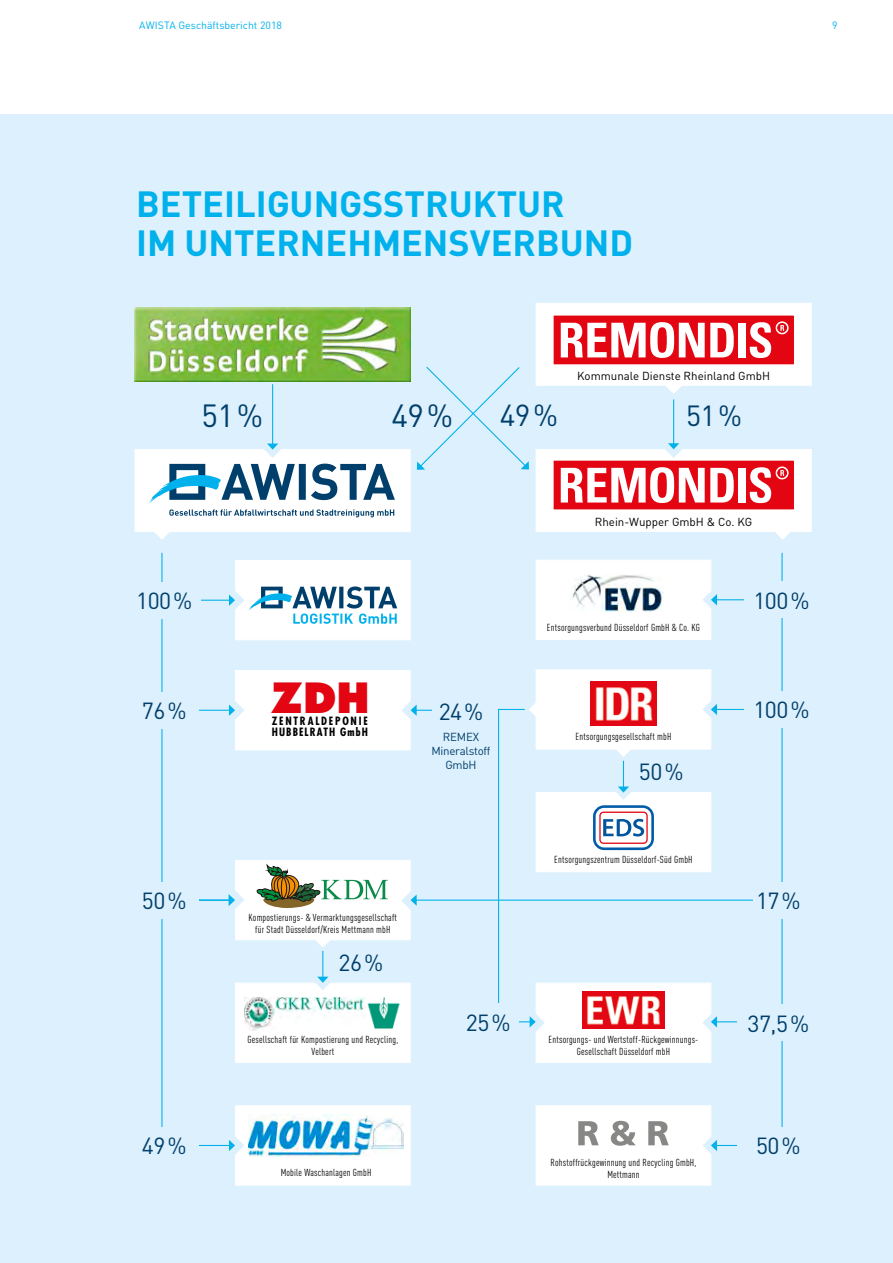
<style>
.page{position:relative;width:893px;height:1263px;background:#fff}
.page>*{position:absolute;margin:0;border:0;box-sizing:border-box;transform-origin:0 0}
.t1{font:800 40.5px "Futura";color:#e30612}
.t2{font:700 36px/39px "DIN Pro";color:#00b1eb}
.t3{font:31.65px "DIN Pro";color:#003f6b}
.t4{font:30px "DIN Pro";color:#003f6b}
.t5{font:28.8px "DIN Pro";color:#003f6b}
.t6{font:23.1px "DIN Pro";letter-spacing:-.02em;color:#003f6b}
.t7{font:11.55px "DIN Pro";color:#000}
.t8{font:11.55px/13.8px "DIN Pro";letter-spacing:-.02em;color:#003f6b;text-align:center}
.t9{font:700 condensed 11.1px/11.2px "Futura";letter-spacing:.16em;color:#000}
.t10{font:10.5px "DIN Pro";color:#00b1eb}
.t11{font:10.05px/12.1px "DIN Cond";letter-spacing:.02em;color:#000;text-align:center}
</style>
<div class="page">
<div style="left:0;top:115px;width:893px;height:1148px;background:#ddf0fd"></div>
<svg style="left:499px;top:887px;width:1px;height:26px"></svg>
<div style="left:536px;top:449px;width:276px;height:83px;background:#fff"></div>
<div style="left:135px;top:449px;width:276px;height:83px;background:#fff"></div>
<div style="left:536px;top:1105px;width:175px;height:80px;background:#fff"></div>
<div style="left:536px;top:983px;width:175px;height:80px;background:#fff"></div>
<hr style="left:716px;top:1021px;width:37px;height:1px;background:#00b1eb">
<svg style="left:703px;top:1009px;width:27px;height:27px"></svg>
<hr style="left:716px;top:1145px;width:37px;height:1px;background:#00b1eb">
<svg style="left:703px;top:1132px;width:27px;height:27px"></svg>
<div style="left:235px;top:983px;width:176px;height:80px;background:#fff"></div>
<div style="left:235px;top:670px;width:176px;height:80px;background:#fff"></div>
<div style="left:235px;top:860px;width:176px;height:80px;background:#fff"></div>
<div style="left:235px;top:560px;width:176px;height:80px;background:#fff"></div>
<svg style="left:519px;top:1009px;width:26px;height:27px"></svg>
<img style="left:135px;top:307px;width:276px;height:74px">
<svg style="left:578px;top:1121px;width:91px;height:25px"></svg>
<img style="left:582px;top:991px;width:82px;height:37px">
<hr style="left:161px;top:553px;width:1px;height:592px;background:#00b1eb">
<hr style="left:781px;top:553px;width:2px;height:592px;background:#00b1eb">
<hr style="left:193px;top:710px;width:37px;height:1px;background:#00b1eb">
<svg style="left:217px;top:696px;width:27px;height:28px"></svg>
<hr style="left:193px;top:899px;width:36px;height:2px;background:#00b1eb">
<svg style="left:217px;top:886px;width:27px;height:27px"></svg>
<hr style="left:193px;top:600px;width:37px;height:1px;background:#00b1eb">
<hr style="left:416px;top:710px;width:44px;height:1px;background:#00b1eb">
<svg style="left:402px;top:696px;width:27px;height:28px"></svg>
<svg style="left:257px;top:865px;width:131px;height:43px"></svg>
<div style="left:554px;top:461px;width:239px;height:48px;background:#e30612"></div>
<div style="left:777px;top:467px;width:11px;height:12px;background:#fdf2f3;border-radius:50%"></div>
<div style="left:776px;top:467px;width:12px;height:12px;border:1px solid #fff;border-radius:50%"></div>
<div style="left:778px;top:468px;width:8px;height:9px;background:#e30612;border-radius:50%"></div>
<div style="left:777px;top:468px;width:10px;height:10px;border:1px solid #e30612;border-radius:50%"></div>
<svg style="left:780px;top:470px;width:4px;height:6px"></svg>
<svg style="left:561px;top:467px;width:173px;height:36px"></svg>
<div style="left:738px;top:468px;width:8px;height:34px;background:#fff"></div>
<svg style="left:749px;top:467px;width:22px;height:36px"></svg>
<div style="left:536px;top:303px;width:276px;height:83px;background:#fff"></div>
<hr style="left:498px;top:709px;width:1px;height:308px;background:#00b1eb">
<img style="left:244px;top:998px;width:121px;height:32px">
<img style="left:367px;top:998px;width:33px;height:32px">
<div style="left:128px;top:582px;width:73px;height:36px;background:#ddf0fd"></div>
<div style="left:130px;top:692px;width:69px;height:37px;background:#ddf0fd"></div>
<div style="left:738px;top:1004px;width:81px;height:37px;background:#ddf0fd"></div>
<div style="left:130px;top:882px;width:69px;height:36px;background:#ddf0fd"></div>
<div style="left:235px;top:1105px;width:176px;height:80px;background:#fff"></div>
<hr style="left:193px;top:1145px;width:37px;height:1px;background:#00b1eb">
<svg style="left:217px;top:1132px;width:27px;height:27px"></svg>
<img style="left:249px;top:1114px;width:154px;height:42px">
<div style="left:130px;top:1127px;width:69px;height:37px;background:#ddf0fd"></div>
<div style="left:738px;top:1127px;width:81px;height:37px;background:#ddf0fd"></div>
<svg style="left:769px;top:530px;width:27px;height:10px"></svg>
<svg style="left:148px;top:464px;width:247px;height:76px"></svg>
<div style="left:458px;top:1003px;width:61px;height:37px;background:#ddf0fd"></div>
<div style="left:432px;top:692px;width:58px;height:37px;background:#ddf0fd"></div>
<div style="left:554px;top:316px;width:239px;height:48px;background:#e30612"></div>
<div style="left:776px;top:322px;width:12px;height:12px;border:1px solid #fff;border-radius:50%"></div>
<div style="left:777px;top:323px;width:10px;height:9px;border:1px solid #e30612;border-radius:50%"></div>
<svg style="left:780px;top:325px;width:4px;height:6px"></svg>
<svg style="left:561px;top:322px;width:173px;height:36px"></svg>
<div style="left:738px;top:323px;width:8px;height:34px;background:#fff"></div>
<svg style="left:749px;top:322px;width:22px;height:36px"></svg>
<svg style="left:660px;top:384px;width:27px;height:10px"></svg>
<hr style="left:272px;top:384px;width:1px;height:60px;background:#00b1eb">
<svg style="left:259px;top:431px;width:27px;height:27px"></svg>
<hr style="left:673px;top:399px;width:1px;height:45px;background:#00b1eb">
<svg style="left:660px;top:431px;width:27px;height:27px"></svg>
<svg style="left:417px;top:367px;width:112px;height:103px"></svg>
<svg style="left:309px;top:938px;width:27px;height:52px"></svg>
<div style="left:536px;top:669px;width:175px;height:80px;background:#fff"></div>
<div style="left:536px;top:560px;width:175px;height:80px;background:#fff"></div>
<div style="left:536px;top:792px;width:175px;height:80px;background:#fff"></div>
<hr style="left:716px;top:709px;width:37px;height:1px;background:#00b1eb">
<svg style="left:703px;top:696px;width:27px;height:27px"></svg>
<hr style="left:716px;top:599px;width:37px;height:1px;background:#00b1eb">
<svg style="left:703px;top:586px;width:27px;height:27px"></svg>
<svg style="left:499px;top:696px;width:39px;height:27px"></svg>
<div style="left:593px;top:805px;width:61px;height:45px;border:3px solid #005ca9;border-radius:10px"></div>
<div style="left:599px;top:811px;width:49px;height:33px;border:1px solid #e30612;border-radius:4px"></div>
<svg style="left:603px;top:819px;width:41px;height:17px"></svg>
<div style="left:745px;top:691px;width:73px;height:37px;background:#ddf0fd"></div>
<div style="left:745px;top:581px;width:73px;height:37px;background:#ddf0fd"></div>
<img style="left:591px;top:681px;width:65px;height:44px">
<svg style="left:610px;top:747px;width:27px;height:53px"></svg>
<div style="left:632px;top:757px;width:59px;height:29px;background:#ddf0fd"></div>
<div style="left:744px;top:882px;width:69px;height:36px;background:#ddf0fd"></div>
<hr style="left:416px;top:899px;width:337px;height:2px;background:#00b1eb">
<svg style="left:401px;top:887px;width:28px;height:27px"></svg>
<svg style="left:217px;top:586px;width:180px;height:38px"></svg>
<img style="left:572px;top:574px;width:92px;height:38px">
<p class="t10" style="left:139px;top:18px;width:144px">AWISTA Geschäftsbericht 2018</p>
<p class="t10" style="left:832px;top:18px;width:7px">9</p>
<h2 class="t2" style="left:136px;top:183px;width:498px">BETEILIGUNGSSTRUKTUR<br>IM UNTERNEHMENSVERBUND</h2>
<p class="t7" style="left:577px;top:368px;width:195px">Kommunale Dienste Rheinland GmbH</p>
<h3 class="t3" style="left:202px;top:394px;width:63px">51%</h3>
<h3 class="t3" style="left:392px;top:394px;width:63px">49%</h3>
<h3 class="t4" style="left:500px;top:395px;width:60px">49%</h3>
<h3 class="t5" style="left:686px;top:396px;width:57px">51%</h3>
<p class="t7" style="left:595px;top:514px;width:159px">Rhein-Wupper GmbH &amp; Co. KG</p>
<h3 class="t6" style="left:136px;top:585px;width:58px">100%</h3>
<h3 class="t6" style="left:753px;top:584px;width:58px">100%</h3>
<p class="t11" style="left:547px;top:621px;width:155px">Entsorgungsverbund Düsseldorf GmbH &amp; Co. KG</p>
<h3 class="t6" style="left:142px;top:695px;width:46px">76%</h3>
<h1 class="t1" style="left:271px;top:673px;width:100px">ZDH</h1>
<p class="t9" style="left:272px;top:715px;width:98px">ZENTRALDEPONIE<br>HUBBELRATH GmbH</p>
<h3 class="t6" style="left:439px;top:695px;width:46px">24%</h3>
<p class="t8" style="left:431px;top:729px;width:61px">REMEX<br>Mineralstoff<br>GmbH</p>
<p class="t11" style="left:576px;top:731px;width:97px">Entsorgungsgesellschaft mbH</p>
<h3 class="t6" style="left:639px;top:756px;width:46px">50%</h3>
<h3 class="t6" style="left:753px;top:694px;width:58px">100%</h3>
<p class="t11" style="left:554px;top:853px;width:140px">Entsorgungszentrum Düsseldorf-Süd GmbH</p>
<h3 class="t6" style="left:142px;top:885px;width:46px">50%</h3>
<h3 class="t6" style="left:756px;top:885px;width:46px">17%</h3>
<p class="t11" style="left:249px;top:911px;width:150px">Kompostierungs- &amp; Vermarktungsgesellschaft für Stadt Düsseldorf/Kreis Mettmann mbH</p>
<h3 class="t6" style="left:339px;top:947px;width:46px">26%</h3>
<p class="t11" style="left:247px;top:1033px;width:152px">Gesellschaft für Kompostierung und Recycling,<br>Velbert</p>
<h3 class="t6" style="left:466px;top:1006px;width:46px">25%</h3>
<p class="t11" style="left:549px;top:1033px;width:151px">Entsorgungs- und Wertstoff-Rückgewinnungs-<br>Gesellschaft Düsseldorf mbH</p>
<h3 class="t6" style="left:747px;top:1007px;width:63px">37,5%</h3>
<h3 class="t6" style="left:142px;top:1130px;width:46px">49%</h3>
<h3 class="t6" style="left:756px;top:1130px;width:46px">50%</h3>
<p class="t11" style="left:281px;top:1167px;width:92px">Mobile Waschanlagen GmbH</p>
<p class="t11" style="left:551px;top:1156px;width:147px">Rohstoffrückgewinnung und Recycling GmbH,<br>Mettmann</p>
</div>
